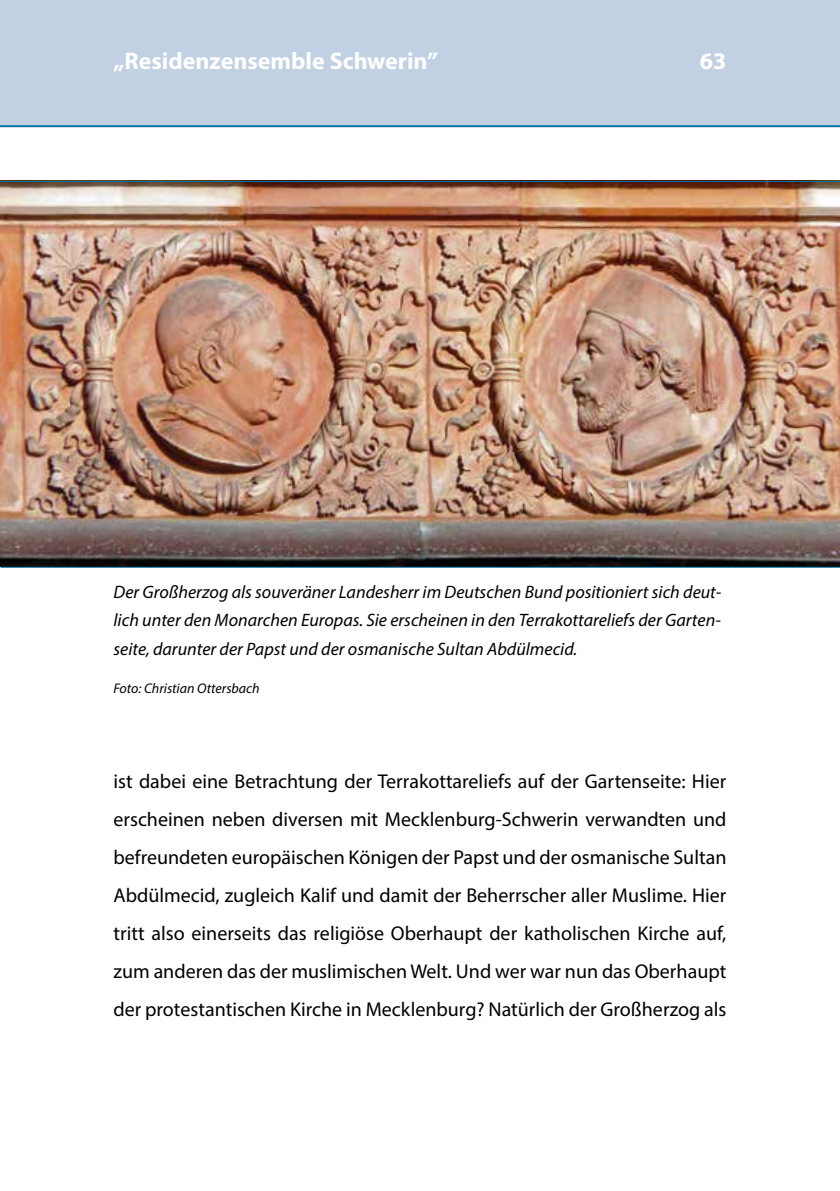
<style>
.page{position:relative;width:840px;height:1191px;background:#fff}
.page>*{position:absolute;margin:0;border:0;box-sizing:border-box;transform-origin:0 0}
.t1{font:700 24px "Myriad Pro";color:#fff}
.t2{font:20px/38px "Myriad Pro";color:#000;text-align:justify}
.t3{font:italic 18px/28.4px "Myriad Pro";color:#000;text-align:justify}
.t4{font:italic 14px "Myriad Pro";color:#000}
</style>
<div class="page">
<div style="left:0;top:0;width:839px;height:125px;background:#c1d1e3"></div>
<hr style="left:0;top:125px;width:839px;height:2px;background:#0073a3">
<img style="left:1px;top:182px;width:838px;height:385px">
<hr style="left:1px;top:181px;width:838px;height:1px;background:#0073a3">
<hr style="left:1px;top:567px;width:838px;height:1px;background:#0073a3">
<p class="t1" style="left:113px;top:45px;width:326px">„Residenzensemble Schwerin”</p>
<p class="t1" style="left:699px;top:45px;width:28px">63</p>
<p class="t3" style="left:113px;top:577px;width:609px">Der Großherzog als souveräner Landesherr im Deutschen Bund positioniert sich deut&shy;lich unter den Monarchen Europas. Sie erscheinen in den Terrakottareliefs der Garten&shy;seite, darunter der Papst und der osmanische Sultan Abdülmecid.</p>
<p class="t4" style="left:113px;top:679px;width:148px">Foto: Christian Ottersbach</p>
<p class="t2" style="left:113px;top:761px;width:614px">ist dabei eine Betrachtung der Terrakottareliefs auf der Gartenseite: Hier erscheinen neben diversen mit Mecklenburg-Schwerin verwandten und befreundeten europäischen Königen der Papst und der osmanische Sultan Abdülmecid, zugleich Kalif und damit der Beherrscher aller Muslime. Hier tritt also einerseits das religiöse Oberhaupt der katholischen Kirche auf, zum anderen das der muslimischen Welt. Und wer war nun das Oberhaupt der protestantischen Kirche in Mecklenburg? Natürlich der Großherzog als</p>
</div>
